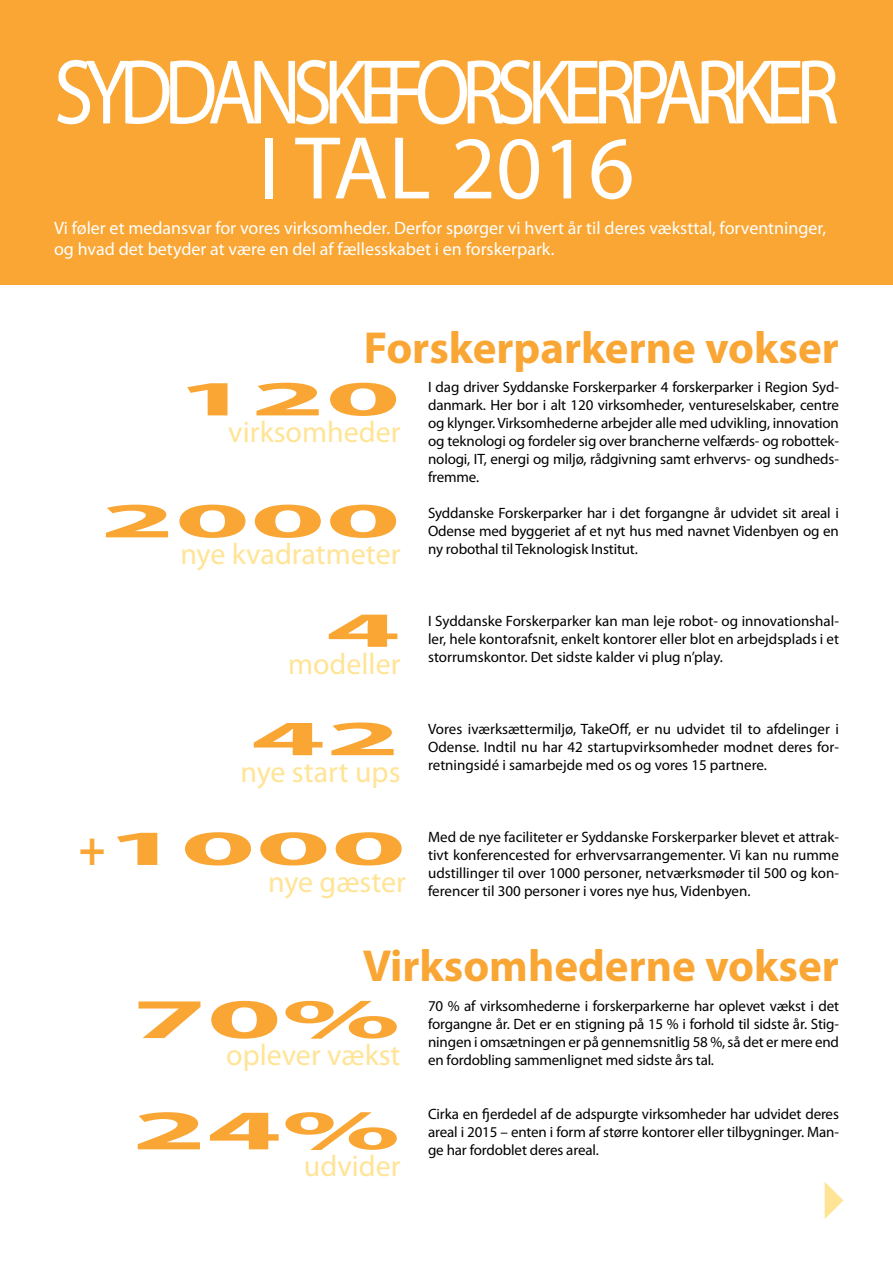
<style>
.page{position:relative;width:893px;height:1263px;background:#fff}
.page>*{position:absolute;margin:0;border:0;box-sizing:border-box;transform-origin:0 0}
.t1{font:92.7px "Myriad Pro";letter-spacing:-.105em;color:#fff;scale:.86 1}
.t2{font:90px "Myriad Pro";color:#fff}
.t3{font:700 56.25px "Myriad Pro";color:#f9a634;scale:2.4 1}
.t4{font:700 49.5px "Myriad Pro";color:#f9a634;scale:2.73 1}
.t5{font:700 49.5px "Myriad Pro";color:#f9a634;scale:.91 1}
.t6{font:700 45px "Myriad Pro";color:#f9a634}
.t7{font:30px "Myriad Pro";color:#ffe496}
.t8{font:18px/21px "Myriad Pro";color:#fff}
.t9{font:15px/18px "Myriad Pro";letter-spacing:-.01em;color:#000;text-align:justify}
</style>
<div class="page">
<div style="left:0;top:0;width:893px;height:285px;background:#f9a634"></div>
<h1 class="t1" style="left:54px;top:37px;width:914px">SYDDANSKE FORSKERPARKER</h1>
<h2 class="t2" style="left:258px;top:115px;width:378px">I TAL 2016</h2>
<p class="t8" style="left:54px;top:219px;width:774px">Vi føler et medansvar for vores virksomheder. Derfor spørger vi hvert år til deres væksttal, forventninger, og hvad det betyder at være en del af fællesskabet i en forskerpark.</p>
<h3 class="t6" style="left:364px;top:330px;width:477px">Forskerparkerne vokser</h3>
<h3 class="t4" style="left:176px;top:380px;width:84px">120</h3>
<h3 class="t7" style="left:228px;top:421px;width:174px">virksomheder</h3>
<p class="t9" style="left:428px;top:379px;width:412px">I dag driver Syddanske Forskerparker 4 forskerparker i Region Syd&shy;danmark. Her bor i alt 120 virksomheder, ventureselskaber, centre og klynger. Virksomhederne arbejder alle med udvikling, innovation og teknologi og fordeler sig over brancherne velfærds- og robottek&shy;nologi, IT, energi og miljø, rådgivning samt erhvervs- og sundheds&shy;fremme.</p>
<p class="t9" style="left:428px;top:505px;width:412px">Syddanske Forskerparker har i det forgangne år udvidet sit areal i Odense med byggeriet af et nyt hus med navnet Videnbyen og en ny robothal til Teknologisk Institut.</p>
<h3 class="t4" style="left:100px;top:502px;width:112px">2000</h3>
<h3 class="t7" style="left:180px;top:543px;width:222px">nye kvadratmeter</h3>
<h3 class="t4" style="left:326px;top:611px;width:29px">4</h3>
<h3 class="t7" style="left:288px;top:652px;width:114px">modeller</h3>
<h3 class="t4" style="left:251px;top:719px;width:56px">42</h3>
<h3 class="t7" style="left:240px;top:760px;width:162px">nye start ups</h3>
<h3 class="t5" style="left:79px;top:829px;width:361px">+1000</h3>
<h3 class="t7" style="left:268px;top:870px;width:139px">nye gæster</h3>
<p class="t9" style="left:428px;top:613px;width:412px">I Syddanske Forskerparker kan man leje robot- og innovationshal&shy;ler, hele kontorafsnit, enkelt kontorer eller blot en arbejdsplads i et storrumskontor. Det sidste kalder vi plug n’play.</p>
<p class="t9" style="left:428px;top:721px;width:412px">Vores iværksættermiljø, TakeOff, er nu udvidet til to afdelinger i Odense. Indtil nu har 42 startupvirksomheder modnet deres for&shy;retningsidé i samarbejde med os og vores 15 partnere.</p>
<p class="t9" style="left:428px;top:829px;width:412px">Med de nye faciliteter er Syddanske Forskerparker blevet et attrak&shy;tivt konferencested for erhvervsarrangementer. Vi kan nu rumme udstillinger til over 1000 personer, netværksmøder til 500 og kon&shy;ferencer til 300 personer i vores nye hus, Videnbyen.</p>
<h3 class="t6" style="left:363px;top:949px;width:478px">Virksomhederne vokser</h3>
<p class="t9" style="left:428px;top:998px;width:412px">70 % af virksomhederne i forskerparkerne har oplevet vækst i det forgangne år. Det er en stigning på 15 % i forhold til sidste år. Stig&shy;ningen i omsætningen er på gennemsnitlig 58 %, så det er mere end en fordobling sammenlignet med sidste års tal.</p>
<h3 class="t3" style="left:132px;top:997px;width:113px">70%</h3>
<h3 class="t7" style="left:226px;top:1043px;width:176px">oplever vækst</h3>
<h3 class="t3" style="left:132px;top:1109px;width:113px">24%</h3>
<h3 class="t7" style="left:304px;top:1155px;width:98px">udvider</h3>
<p class="t9" style="left:428px;top:1106px;width:412px">Cirka en fjerdedel af de adspurgte virksomheder har udvidet deres areal i 2015 – enten i form af større kontorer eller tilbygninger. Man&shy;ge har fordoblet deres areal.</p>
</div>
